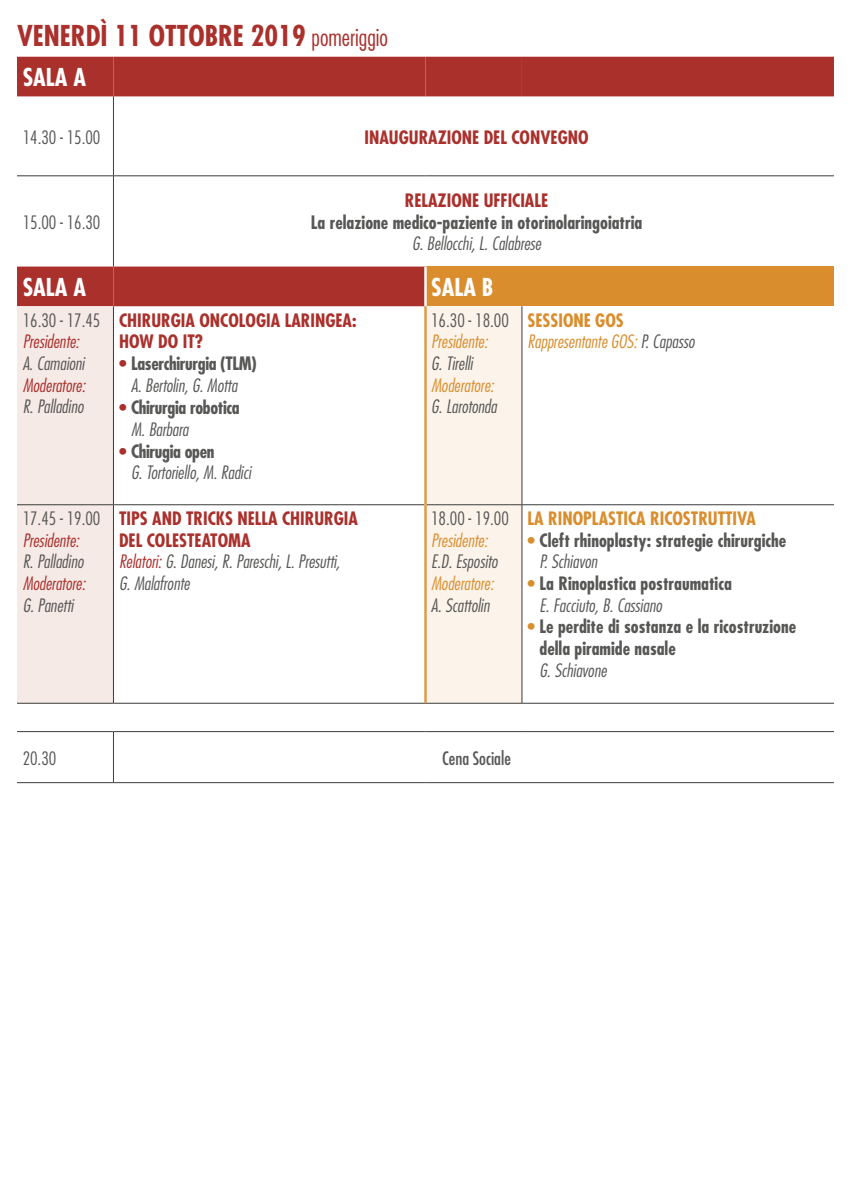
<style>
.page{position:relative;width:851px;height:1191px;background:#fff}
.page>*{position:absolute;margin:0;border:0;box-sizing:border-box;transform-origin:0 0}
.t1{font:700 condensed 28px "Futura Std";color:#aa302c}
.t2{font:700 condensed 24px "Futura Std";color:#fff}
.t3{font:italic 300 condensed 18px/21.6px "Futura Std";color:#575756}
.t4{font:700 condensed 18px/21.6px "Futura Std";color:#575756}
.t5{font:italic 300 condensed 18px/21.6px "Futura Std";color:#da8d2c}
.t6{font:700 condensed 18px/21.6px "Futura Std";color:#aa302c}
.t7{font:300 condensed 18px "Futura Std";color:#575756}
.t8{font:700 condensed 18px/21.6px "Futura Std";letter-spacing:-.02em;color:#575756;text-align:center}
.t9{font:italic 300 condensed 18px "Futura Std";color:#aa302c}
.t10{font:700 condensed 18px "Futura Std";color:#da8d2c}
.t11{font:condensed 18px "Futura Std";color:#575756}
.s1{font-weight:300;font-size:24px}
.s2{color:#aa302c}
.s3{font-weight:300;font-style:italic}
.s4{font-weight:700;font-style:normal;color:#aa302c}
.s5{font-weight:700;font-style:normal}
.s6{color:#575756}
.s7{color:#da8d2c}
</style>
<div class="page">
<svg style="left:17px;top:57px;width:96px;height:249px"></svg>
<svg style="left:113px;top:57px;width:720px;height:249px"></svg>
<div style="left:425px;top:266px;width:97px;height:40px;background:#da8d2c"></div>
<div style="left:522px;top:266px;width:311px;height:40px;background:#da8d2c"></div>
<div style="left:17px;top:306px;width:96px;height:397px;background:#f6eae6"></div>
<div style="left:426px;top:306px;width:95px;height:397px;background:#fcf4eb"></div>
<hr style="left:17px;top:175px;width:96px;height:1px;background:#3c3c3b">
<hr style="left:113px;top:175px;width:312px;height:1px;background:#3c3c3b">
<hr style="left:425px;top:175px;width:97px;height:1px;background:#3c3c3b">
<hr style="left:522px;top:175px;width:311px;height:1px;background:#3c3c3b">
<hr style="left:17px;top:504px;width:96px;height:1px;background:#3c3c3b">
<hr style="left:113px;top:504px;width:311px;height:1px;background:#3c3c3b">
<hr style="left:426px;top:504px;width:96px;height:1px;background:#3c3c3b">
<hr style="left:522px;top:504px;width:311px;height:1px;background:#3c3c3b">
<hr style="left:17px;top:703px;width:96px;height:1px;background:#3c3c3b">
<hr style="left:113px;top:703px;width:312px;height:1px;background:#3c3c3b">
<hr style="left:425px;top:703px;width:97px;height:1px;background:#3c3c3b">
<hr style="left:522px;top:703px;width:311px;height:1px;background:#3c3c3b">
<hr style="left:113px;top:306px;width:1px;height:198px;background:#3c3c3b">
<hr style="left:521px;top:306px;width:1px;height:198px;background:#3c3c3b">
<hr style="left:113px;top:505px;width:1px;height:198px;background:#3c3c3b">
<hr style="left:521px;top:505px;width:1px;height:198px;background:#3c3c3b">
<hr style="left:113px;top:96px;width:1px;height:79px;background:#3c3c3b">
<hr style="left:113px;top:176px;width:1px;height:90px;background:#3c3c3b">
<hr style="left:113px;top:732px;width:1px;height:50px;background:#3c3c3b">
<hr style="left:424px;top:266px;width:2px;height:40px;background:#fff">
<hr style="left:424px;top:306px;width:2px;height:199px;background:#de9841">
<hr style="left:424px;top:505px;width:2px;height:198px;background:#de9841">
<hr style="left:17px;top:731px;width:96px;height:1px;background:#3c3c3b">
<hr style="left:113px;top:731px;width:312px;height:1px;background:#3c3c3b">
<hr style="left:425px;top:731px;width:97px;height:1px;background:#3c3c3b">
<hr style="left:522px;top:731px;width:311px;height:1px;background:#3c3c3b">
<hr style="left:17px;top:782px;width:96px;height:1px;background:#3c3c3b">
<hr style="left:113px;top:782px;width:312px;height:1px;background:#3c3c3b">
<hr style="left:425px;top:782px;width:97px;height:1px;background:#3c3c3b">
<hr style="left:522px;top:782px;width:311px;height:1px;background:#3c3c3b">
<h1 class="t1" style="left:17px;top:18px;width:372px">VENERDÌ 11 OTTOBRE 2019 <span class="s1">pomeriggio</span></h1>
<h2 class="t2" style="left:23px;top:63px;width:65px">SALA A</h2>
<p class="t7" style="left:23px;top:126px;width:79px">14.30 - 15.00</p>
<p class="t6" style="left:364px;top:126px;width:225px">INAUGURAZIONE DEL CONVEGNO</p>
<p class="t7" style="left:23px;top:211px;width:79px">15.00 - 16.30</p>
<p class="t6" style="left:405px;top:190px;width:145px">RELAZIONE UFFICIALE</p>
<p class="t4" style="left:311px;top:211px;width:333px">La relazione medico-paziente in otorinolaringoiatria</p>
<p class="t3" style="left:412px;top:233px;width:130px">G. Bellocchi, L. Calabrese</p>
<h2 class="t2" style="left:23px;top:272px;width:65px">SALA A</h2>
<h2 class="t2" style="left:431px;top:272px;width:64px">SALA B</h2>
<p class="t7" style="left:23px;top:309px;width:79px">16.30 - 17.45</p>
<p class="t9" style="left:23px;top:331px;width:58px">Presidente:</p>
<p class="t3" style="left:23px;top:353px;width:63px">A. Camaioni</p>
<p class="t9" style="left:23px;top:374px;width:64px">Moderatore:</p>
<p class="t3" style="left:23px;top:396px;width:62px">R. Palladino</p>
<p class="t6" style="left:119px;top:309px;width:239px">CHIRURGIA ONCOLOGIA LARINGEA:<br>HOW DO IT?</p>
<p class="t8" style="left:119px;top:353px;width:139px"><span class="s2">•</span> Laserchirurgia (TLM)<br><span class="s3">A. Bertolin, G. Motta</span></p>
<p class="t8" style="left:131px;top:396px;width:110px;text-align:left;text-indent:-12px"><span class="s2">•</span> Chirurgia robotica<br><span class="s3">M. Barbara</span></p>
<p class="t3" style="left:131px;top:441px;width:121px;text-indent:-12px"><span class="s4">•</span> <span class="s5">Chirugia open<br></span>G. Tortoriello, M. Radici</p>
<p class="t7" style="left:431px;top:309px;width:79px">16.30 - 18.00</p>
<p class="t5" style="left:431px;top:331px;width:58px">Presidente:</p>
<p class="t3" style="left:431px;top:353px;width:43px">G. Tirelli</p>
<p class="t5" style="left:431px;top:375px;width:64px">Moderatore:</p>
<p class="t3" style="left:431px;top:396px;width:67px">G. Larotonda</p>
<p class="t7" style="left:23px;top:508px;width:79px">17.45 - 19.00</p>
<p class="t9" style="left:23px;top:529px;width:58px">Presidente:</p>
<p class="t3" style="left:23px;top:551px;width:62px">R. Palladino</p>
<p class="t9" style="left:23px;top:573px;width:64px">Moderatore:</p>
<p class="t3" style="left:23px;top:595px;width:52px">G. Panetti</p>
<p class="t3" style="left:119px;top:508px;width:240px"><span class="s4">TIPS AND TRICKS NELLA CHIRURGIA<br>DEL COLESTEATOMA<br></span><span class="s2">Relatori:</span> G. Danesi, R. Pareschi, L. Presutti,<br>G. Malafronte</p>
<p class="t7" style="left:431px;top:508px;width:79px">18.00 - 19.00</p>
<p class="t5" style="left:431px;top:530px;width:58px">Presidente:</p>
<p class="t3" style="left:431px;top:551px;width:68px">E.D. Esposito</p>
<p class="t5" style="left:431px;top:573px;width:64px">Moderatore:</p>
<p class="t3" style="left:431px;top:595px;width:60px">A. Scattolin</p>
<p class="t5" style="left:527px;top:310px;width:168px"><span class="s5">SESSIONE GOS<br></span>Rappresentante GOS: <span class="s6">P. Capasso</span></p>
<p class="t10" style="left:527px;top:507px;width:230px">LA RINOPLASTICA RICOSTRUTTIVA</p>
<p class="t4" style="left:539px;top:529px;width:248px;text-indent:-12px"><span class="s7">•</span> Cleft rhinoplasty: strategie chirurgiche<br><span class="s3">P. Schiavon</span></p>
<p class="t4" style="left:539px;top:573px;width:194px;text-indent:-12px"><span class="s7">•</span> La Rinoplastica postraumatica<br><span class="s3">E. Facciuto, B. Cassiano</span></p>
<p class="t4" style="left:539px;top:616px;width:258px;text-indent:-12px"><span class="s7">•</span> Le perdite di sostanza e la ricostruzione della piramide nasale</p>
<p class="t3" style="left:539px;top:659px;width:69px">G. Schiavone</p>
<p class="t7" style="left:23px;top:747px;width:35px">20.30</p>
<p class="t11" style="left:442px;top:747px;width:70px">Cena Sociale</p>
</div>
